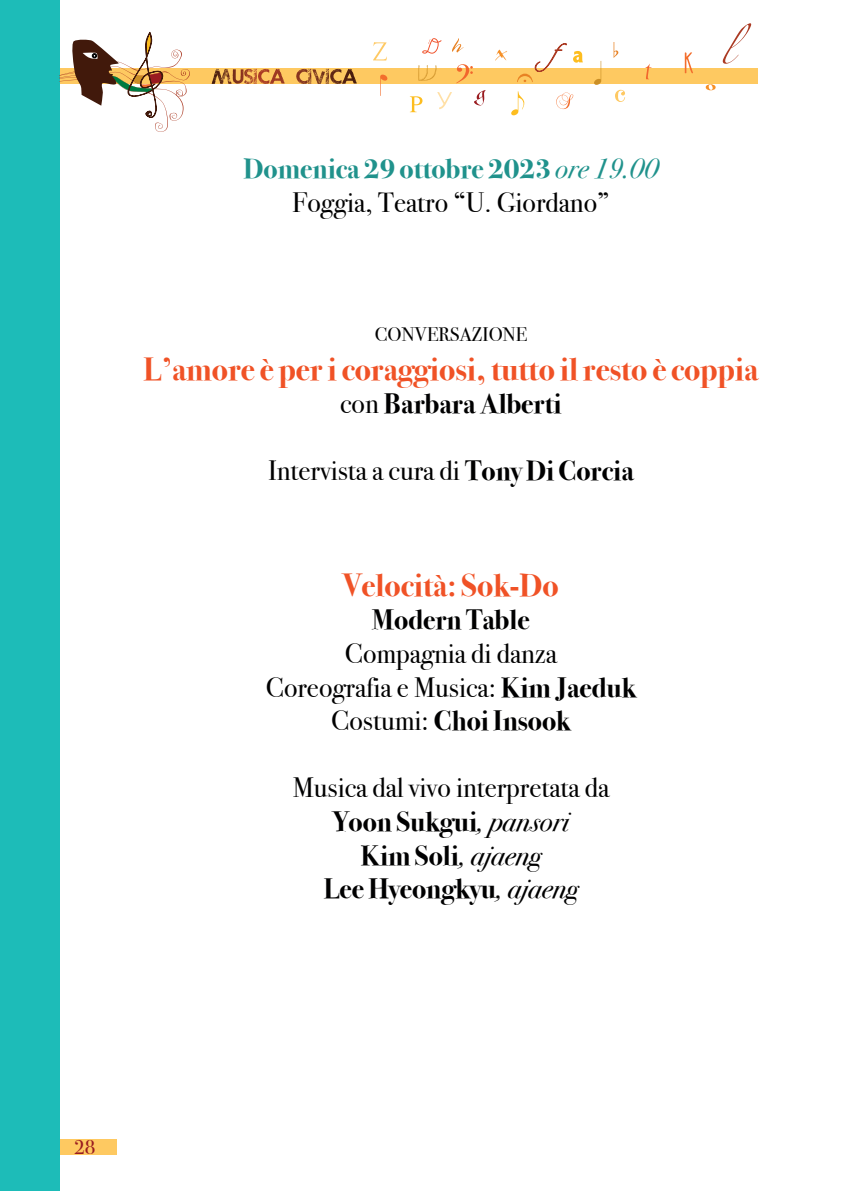
<style>
.page{position:relative;width:842px;height:1191px;background:#fff}
.page>*{position:absolute;margin:0;border:0;box-sizing:border-box;transform-origin:0 0}
.t1{font:700 32px "Bodoni Svty Two ITCTT";color:#f05226}
.t2{font:28px/33.6px "Bodoni Svty Two ITCTT";color:#000001;text-align:center}
.t3{font:700 28px/33.6px "Bodoni Svty Two ITCTT";color:#000001;text-align:center}
.t4{font:20px "Bodoni Svty Two ITCTT";color:#991b20}
.t5{font:19.6px "Bodoni Svty Two ITCTT";color:#000001}
.s1{font-weight:700;color:#20928c}
.s2{font-style:italic;color:#20928c}
.s3{font-weight:400}
.s4{font-weight:700}
.s5{font-weight:400;font-style:italic}
</style>
<div class="page">
<div style="left:0;top:1139px;width:116px;height:15px;background:#fec961"></div>
<svg style="left:191px;top:69px;width:566px;height:15px;fill:#fec961"></svg>
<div style="left:0;top:0;width:60px;height:1191px;background:#1dbcb8"></div>
<svg style="left:410px;top:96px;width:12px;height:16px"></svg>
<svg style="left:615px;top:90px;width:10px;height:12px"></svg>
<svg style="left:511px;top:91px;width:13px;height:24px"></svg>
<svg style="left:614px;top:42px;width:4px;height:16px"></svg>
<svg style="left:706px;top:84px;width:10px;height:6px"></svg>
<svg style="left:594px;top:61px;width:7px;height:24px"></svg>
<svg style="left:380px;top:75px;width:7px;height:21px"></svg>
<svg style="left:456px;top:64px;width:17px;height:19px"></svg>
<svg style="left:517px;top:43px;width:50px;height:39px"></svg>
<svg style="left:422px;top:38px;width:20px;height:16px"></svg>
<svg style="left:474px;top:90px;width:12px;height:15px"></svg>
<svg style="left:573px;top:51px;width:10px;height:12px"></svg>
<svg style="left:685px;top:52px;width:8px;height:21px"></svg>
<svg style="left:437px;top:92px;width:15px;height:17px"></svg>
<svg style="left:556px;top:92px;width:17px;height:17px"></svg>
<svg style="left:645px;top:64px;width:6px;height:15px"></svg>
<svg style="left:495px;top:50px;width:12px;height:11px"></svg>
<svg style="left:373px;top:42px;width:14px;height:19px"></svg>
<svg style="left:418px;top:65px;width:18px;height:17px"></svg>
<svg style="left:723px;top:23px;width:28px;height:41px"></svg>
<svg style="left:452px;top:38px;width:11px;height:14px"></svg>
<svg style="left:255px;top:69px;width:74px;height:2px"></svg>
<svg style="left:60px;top:33px;width:131px;height:99px"></svg>
<p class="t2" style="left:243px;top:149px;width:416px"><span class="s1">Domenica 29 ottobre 2023</span> <span class="s2">ore 19.00<br></span>Foggia, Teatro “U. Giordano”</p>
<p class="t5" style="left:375px;top:318px;width:154px">CONVERSAZIONE</p>
<p class="t1" style="left:144px;top:342px;width:616px">L’amore è per i coraggiosi, tutto il resto è coppia</p>
<p class="t3" style="left:340px;top:385px;width:223px"><span class="s3">con</span> Barbara Alberti</p>
<p class="t2" style="left:268px;top:451px;width:367px">Intervista a cura di <span class="s4">Tony Di Corcia</span></p>
<p class="t1" style="left:343px;top:558px;width:217px">Velocità: Sok-Do</p>
<p class="t3" style="left:372px;top:601px;width:159px">Modern Table</p>
<p class="t2" style="left:266px;top:633px;width:372px">Compagnia di danza<br>Coreografia e Musica: <span class="s4">Kim Jaeduk<br></span>Costumi: <span class="s4">Choi Insook</span></p>
<p class="t3" style="left:293px;top:769px;width:318px"><span class="s3">Musica dal vivo interpretata da<br></span>Yoon Sukgui<span class="s5">, pansori<br></span>Kim Soli<span class="s5">, ajaeng<br></span>Lee Hyeongkyu<span class="s5">, ajaeng</span></p>
<p class="t4" style="left:74px;top:1131px;width:23px">28</p>
</div>
